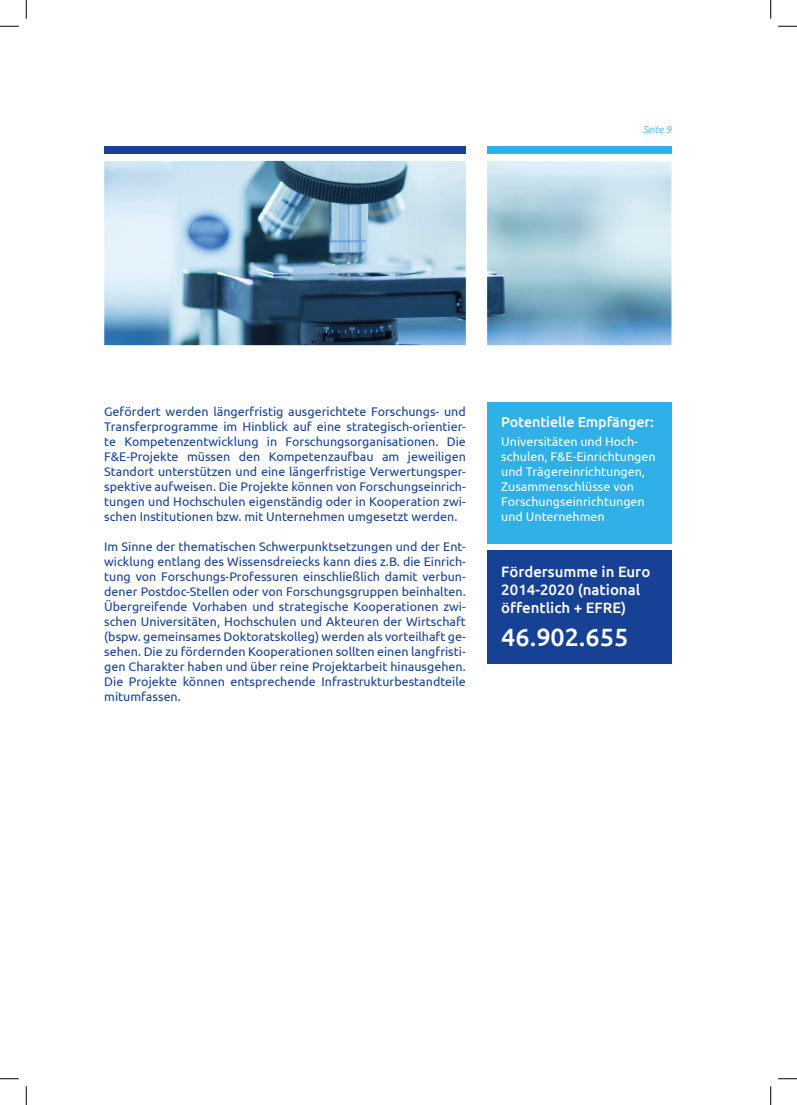
<style>
.page{position:relative;width:797px;height:1105px;background:#fff}
.page>*{position:absolute;margin:0;border:0;box-sizing:border-box;transform-origin:0 0}
.t1{font:500 25px "Ubuntu";color:#fff}
.t2{font:500 15px/18px "Ubuntu";color:#fff}
.t3{font:500 14.38px "Ubuntu";letter-spacing:-.01em;color:#fff}
.t4{font:12.5px/15px "Ubuntu";color:#164194;text-align:justify}
.t5{font:12.5px/15px "Ubuntu";color:#fff}
.t6{font:italic 300 10px "Ubuntu";color:#2fb0e6}
</style>
<div class="page">
<div style="left:487px;top:551px;width:184px;height:113px;background:#164194"></div>
<div style="left:104px;top:147px;width:362px;height:7px;background:#164194"></div>
<div style="left:487px;top:147px;width:184px;height:7px;background:#2fb0e6"></div>
<div style="left:487px;top:402px;width:184px;height:142px;background:#2fb0e6"></div>
<img style="left:104px;top:161px;width:567px;height:184px">
<svg style="left:0;top:25px;width:19px;height:2px"></svg>
<svg style="left:778px;top:25px;width:19px;height:2px"></svg>
<svg style="left:0;top:1078px;width:19px;height:1px"></svg>
<svg style="left:778px;top:1078px;width:19px;height:1px"></svg>
<svg style="left:25px;top:0;width:2px;height:19px"></svg>
<svg style="left:25px;top:1086px;width:2px;height:19px"></svg>
<svg style="left:770px;top:0;width:1px;height:19px"></svg>
<svg style="left:770px;top:1086px;width:1px;height:19px"></svg>
<p class="t6" style="left:642px;top:123px;width:30px">Seite 9</p>
<p class="t4" style="left:104px;top:404px;width:363px">Gefördert werden längerfristig ausgerichtete Forschungs- und Transferprogramme im Hinblick auf eine strategisch-orientier&shy;te Kompetenzentwicklung in Forschungsorganisationen. Die F&amp;E-Projekte müssen den Kompetenzaufbau am jeweiligen Standort unterstützen und eine längerfristige Verwertungsper&shy;spektive aufweisen. Die Projekte können von Forschungseinrich&shy;tungen und Hochschulen eigenständig oder in Kooperation zwi&shy;schen Institutionen bzw. mit Unternehmen umgesetzt werden.</p>
<p class="t4" style="left:104px;top:539px;width:363px">Im Sinne der thematischen Schwerpunktsetzungen und der Ent&shy;wicklung entlang des Wissensdreiecks kann dies z.B. die Einrich&shy;tung von Forschungs-Professuren einschließlich damit verbun&shy;dener Postdoc-Stellen oder von Forschungsgruppen beinhalten.<br>Übergreifende Vorhaben und strategische Kooperationen zwi&shy;schen Universitäten, Hochschulen und Akteuren der Wirtschaft (bspw. gemeinsames Doktoratskolleg) werden als vorteilhaft ge&shy;sehen. Die zu fördernden Kooperationen sollten einen langfristi&shy;gen Charakter haben und über reine Projektarbeit hinausgehen.<br>Die Projekte können entsprechende Infrastrukturbestandteile mitumfassen.</p>
<p class="t3" style="left:501px;top:413px;width:154px">Potentielle Empfänger:</p>
<p class="t5" style="left:501px;top:433px;width:156px">Universitäten und Hoch&shy;schulen, F&amp;E-Einrichtungen und Trägereinrichtungen,<br>Zusammenschlüsse von<br>Forschungseinrichtungen und Unternehmen</p>
<p class="t2" style="left:501px;top:562px;width:150px">Fördersumme in Euro<br>2014-2020 (national öffentlich + EFRE)</p>
<h1 class="t1" style="left:501px;top:621px;width:128px">46.902.655</h1>
</div>
